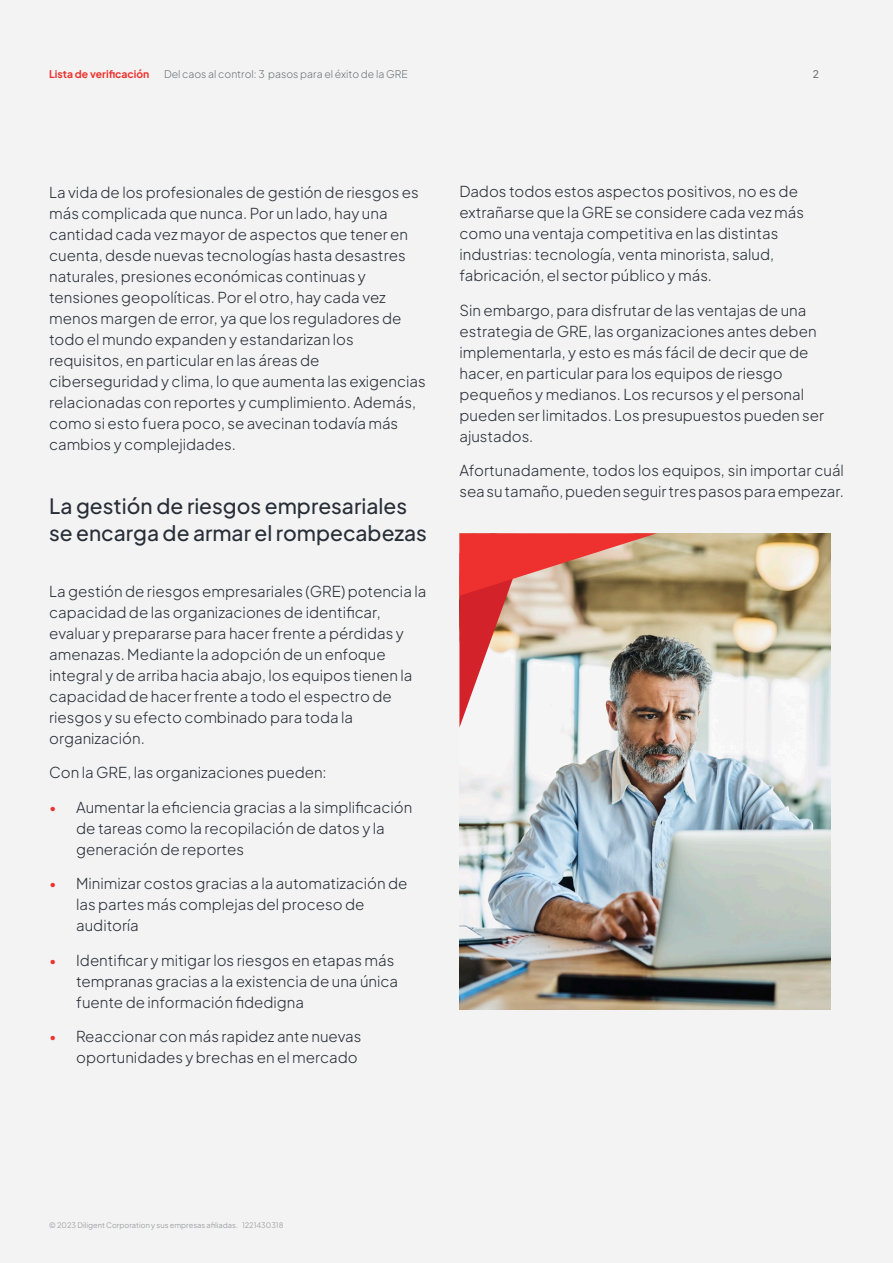
<style>
.page{position:relative;width:893px;height:1263px;background:#f3f3f3}
.page>*{position:absolute;margin:0;border:0;box-sizing:border-box;transform-origin:0 0}
.H4_Subheadline{font:500 21px/27px "Plus Jakarta Sans";color:#282e37}
.BC_3_Body_Copy_Small{font:15px/21px "Plus Jakarta Sans";color:#282e37}
._03_CL_Footer_Title{font:10.5px "Plus Jakarta Sans";color:#6f7377}
._03_CL_Footer_Title-2{font:700 10.5px "Plus Jakarta Sans";color:#ee312e}
._03_CL_Footer_Page_Number{font:500 10.5px "Plus Jakarta Sans";color:#6f7377}
.BG_Copyright{font:7.5px "Plus Jakarta Sans";color:#a0a2a5}
.s1{color:#ee312e}
</style>
<div class="page">
<img style="left:459px;top:533px;width:372px;height:476px">
<img style="left:459px;top:533px;width:198px;height:195px">
<p class="_03_CL_Footer_Title-2" style="left:49px;top:64px;width:102px">Lista de verificación</p>
<p class="_03_CL_Footer_Title" style="left:164px;top:65px;width:245px">Del caos al control: 3 pasos para el éxito de la GRE</p>
<p class="_03_CL_Footer_Page_Number" style="left:813px;top:65px;width:8px">2</p>
<p class="BC_3_Body_Copy_Small" style="left:49px;top:180px;width:378px">La vida de los profesionales de gestión de riesgos es más complicada que nunca. Por un lado, hay una cantidad cada vez mayor de aspectos que tener en cuenta, desde nuevas tecnologías hasta desastres naturales, presiones económicas continuas y tensiones geopolíticas. Por el otro, hay cada vez menos margen de error, ya que los reguladores de todo el mundo expanden y estandarizan los requisitos, en particular en las áreas de ciberseguridad y clima, lo que aumenta las exigencias relacionadas con reportes y cumplimiento. Además, como si esto fuera poco, se avecinan todavía más cambios y complejidades.</p>
<p class="H4_Subheadline" style="left:49px;top:491px;width:379px">La gestión de riesgos empresariales se encarga de armar el rompecabezas</p>
<p class="BC_3_Body_Copy_Small" style="left:49px;top:579px;width:379px">La gestión de riesgos empresariales (GRE) potencia la capacidad de las organizaciones de identificar, evaluar y prepararse para hacer frente a pérdidas y amenazas. Mediante la adopción de un enfoque integral y de arriba hacia abajo, los equipos tienen la capacidad de hacer frente a todo el espectro de riesgos y su efecto combinado para toda la organización.</p>
<p class="BC_3_Body_Copy_Small" style="left:49px;top:761px;width:279px">Con la GRE, las organizaciones pueden:</p>
<p class="BC_3_Body_Copy_Small" style="left:76px;top:795px;width:338px;text-indent:-27px"><span class="s1">•</span> Aumentar la eficiencia gracias a la simplificación de tareas como la recopilación de datos y la generación de reportes</p>
<p class="BC_3_Body_Copy_Small" style="left:76px;top:872px;width:333px;text-indent:-27px"><span class="s1">•</span> Minimizar costos gracias a la automatización de las partes más complejas del proceso de auditoría</p>
<p class="BC_3_Body_Copy_Small" style="left:76px;top:948px;width:323px;text-indent:-27px"><span class="s1">•</span> Identificar y mitigar los riesgos en etapas más tempranas gracias a la existencia de una única fuente de información fidedigna</p>
<p class="BC_3_Body_Copy_Small" style="left:49px;top:1025px;width:314px;text-align:right"><span class="s1">•</span> Reaccionar con más rapidez ante nuevas oportunidades y brechas en el mercado</p>
<p class="BC_3_Body_Copy_Small" style="left:459px;top:180px;width:346px">Dados todos estos aspectos positivos, no es de extrañarse que la GRE se considere cada vez más como una ventaja competitiva en las distintas industrias: tecnología, venta minorista, salud, fabricación, el sector público y más.</p>
<p class="BC_3_Body_Copy_Small" style="left:459px;top:298px;width:366px">Sin embargo, para disfrutar de las ventajas de una estrategia de GRE, las organizaciones antes deben implementarla, y esto es más fácil de decir que de hacer, en particular para los equipos de riesgo pequeños y medianos. Los recursos y el personal pueden ser limitados. Los presupuestos pueden ser ajustados.</p>
<p class="BC_3_Body_Copy_Small" style="left:459px;top:459px;width:386px">Afortunadamente, todos los equipos, sin importar cuál sea su tamaño, pueden seguir tres pasos para empezar.</p>
<p class="BG_Copyright" style="left:49px;top:1219px;width:236px">© 2023 Diligent Corporation y sus empresas afiliadas. 1221430318</p>
</div>
